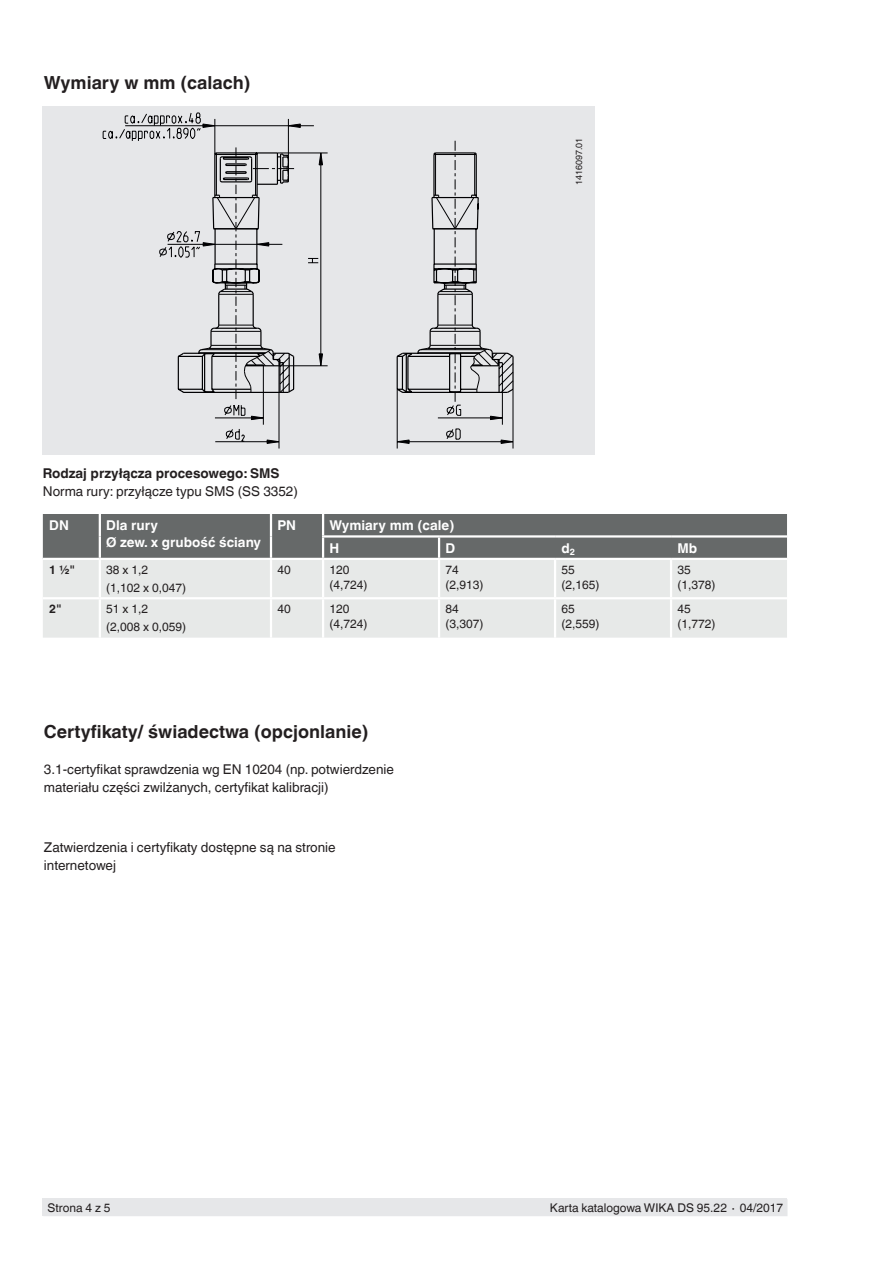
<style>
.page{position:relative;width:893px;height:1263px;background:#fff}
.page>*{position:absolute;margin:0;border:0;box-sizing:border-box;transform-origin:0 0}
.t1{font:700 18px "Helvetica World";color:#231f20}
.t2{font:13.5px/18px "Helvetica World";color:#231f20}
.t3{font:700 13.5px/16.5px "Helvetica World";color:#fff}
.t4{font:700 13.5px "Helvetica World";color:#231f20}
.t5{font:12px/15px "Helvetica World";color:#231f20}
.t6{font:700 12px "Helvetica World";color:#231f20}
.t7{font:9px "Helvetica World";color:#231f20}
</style>
<div class="page">
<div style="left:43px;top:1198px;width:744px;height:18px;background:#e6e7e9"></div>
<div style="left:43px;top:514px;width:744px;height:44px;background:#666969"></div>
<div style="left:43px;top:560px;width:744px;height:78px;background:#e7e9e8"></div>
<hr style="left:99px;top:514px;width:2px;height:22px;background:#fff">
<hr style="left:99px;top:536px;width:2px;height:22px;background:#fff">
<hr style="left:270px;top:514px;width:2px;height:22px;background:#fff">
<hr style="left:270px;top:536px;width:2px;height:22px;background:#fff">
<hr style="left:322px;top:538px;width:2px;height:20px;background:#fff">
<hr style="left:438px;top:538px;width:2px;height:20px;background:#fff">
<hr style="left:322px;top:560px;width:2px;height:37px;background:#fff">
<hr style="left:554px;top:560px;width:2px;height:37px;background:#fff">
<hr style="left:670px;top:560px;width:2px;height:37px;background:#fff">
<hr style="left:323px;top:597px;width:116px;height:2px;background:#fff">
<hr style="left:322px;top:599px;width:2px;height:39px;background:#fff">
<hr style="left:554px;top:599px;width:2px;height:39px;background:#fff">
<hr style="left:670px;top:599px;width:2px;height:39px;background:#fff">
<hr style="left:322px;top:514px;width:2px;height:21px;background:#fff">
<hr style="left:99px;top:560px;width:2px;height:37px;background:#fff">
<hr style="left:270px;top:560px;width:2px;height:37px;background:#fff">
<hr style="left:438px;top:560px;width:2px;height:37px;background:#fff">
<hr style="left:43px;top:597px;width:57px;height:2px;background:#fff">
<hr style="left:100px;top:597px;width:171px;height:2px;background:#fff">
<hr style="left:99px;top:599px;width:2px;height:39px;background:#fff">
<hr style="left:271px;top:597px;width:52px;height:2px;background:#fff">
<hr style="left:270px;top:599px;width:2px;height:39px;background:#fff">
<hr style="left:439px;top:597px;width:116px;height:2px;background:#fff">
<hr style="left:438px;top:599px;width:2px;height:39px;background:#fff">
<hr style="left:555px;top:597px;width:116px;height:2px;background:#fff">
<hr style="left:671px;top:597px;width:116px;height:2px;background:#fff">
<hr style="left:322px;top:535px;width:117px;height:3px;background:#fff">
<hr style="left:439px;top:535px;width:116px;height:3px;background:#fff">
<hr style="left:555px;top:535px;width:116px;height:3px;background:#fff">
<hr style="left:671px;top:535px;width:116px;height:3px;background:#fff">
<div style="left:43px;top:106px;width:552px;height:349px;background:#e6e7e9"></div>
<svg style="left:103px;top:112px;width:98px;height:27px"></svg>
<svg style="left:167px;top:118px;width:134px;height:331px"></svg>
<svg style="left:125px;top:125px;width:189px;height:27px"></svg>
<svg style="left:396px;top:141px;width:118px;height:308px"></svg>
<svg style="left:493px;top:152px;width:21px;height:242px"></svg>
<svg style="left:294px;top:152px;width:199px;height:242px"></svg>
<svg style="left:159px;top:147px;width:135px;height:273px"></svg>
<h1 class="t1" style="left:44px;top:73px;width:208px">Wymiary w mm (calach)</h1>
<p class="t7" style="left:574px;top:185px;width:49px;rotate:-90deg">1416097.01</p>
<p class="t4" style="left:43px;top:465px;width:238px">Rodzaj przyłącza procesowego: SMS</p>
<p class="t2" style="left:43px;top:482px;width:257px">Norma rury: przyłącze typu SMS (SS 3352)</p>
<p class="t3" style="left:49px;top:517px;width:21px">DN</p>
<p class="t3" style="left:106px;top:517px;width:156px">Dla rury<br>Ø zew. x grubość ściany</p>
<p class="t3" style="left:277px;top:517px;width:20px">PN</p>
<p class="t3" style="left:329px;top:514px;width:126px;line-height:22.5px">Wymiary mm (cale)<br>H</p>
<p class="t3" style="left:445px;top:540px;width:11px">D</p>
<p class="t3" style="left:561px;top:540px;width:15px">d<sub>2</sub></p>
<p class="t3" style="left:677px;top:540px;width:21px">Mb</p>
<p class="t6" style="left:49px;top:563px;width:27px">1 1/2"</p>
<p class="t5" style="left:106px;top:561px;width:81px;line-height:18px">38 x 1,2<br>(1,102 x 0,047)</p>
<p class="t5" style="left:277px;top:562px;width:15px">40</p>
<p class="t5" style="left:329px;top:562px;width:40px">120 (4,724)</p>
<p class="t5" style="left:445px;top:562px;width:40px">74 (2,913)</p>
<p class="t5" style="left:561px;top:562px;width:40px">55 (2,165)</p>
<p class="t5" style="left:677px;top:562px;width:40px">35 (1,378)</p>
<p class="t6" style="left:49px;top:602px;width:14px">2"</p>
<p class="t5" style="left:106px;top:600px;width:81px;line-height:18px">51 x 1,2<br>(2,008 x 0,059)</p>
<p class="t5" style="left:277px;top:602px;width:15px">40</p>
<p class="t5" style="left:329px;top:602px;width:40px">120 (4,724)</p>
<p class="t5" style="left:445px;top:602px;width:40px">84 (3,307)</p>
<p class="t5" style="left:561px;top:602px;width:40px">65 (2,559)</p>
<p class="t5" style="left:677px;top:602px;width:40px">45 (1,772)</p>
<h1 class="t1" style="left:44px;top:721px;width:326px">Certyfikaty/ świadectwa (opcjonlanie)</h1>
<p class="t2" style="left:44px;top:760px;width:351px">3.1-certyfikat sprawdzenia wg EN 10204 (np. potwierdzenie materiału części zwilżanych, certyfikat kalibracji)</p>
<p class="t2" style="left:44px;top:838px;width:293px">Zatwierdzenia i certyfikaty dostępne są na stronie internetowej</p>
<p class="t5" style="left:48px;top:1200px;width:65px">Strona 4 z 5</p>
<p class="t5" style="left:550px;top:1200px;width:235px">Karta katalogowa WIKA DS 95.22 ∙ 04/2017</p>
</div>
